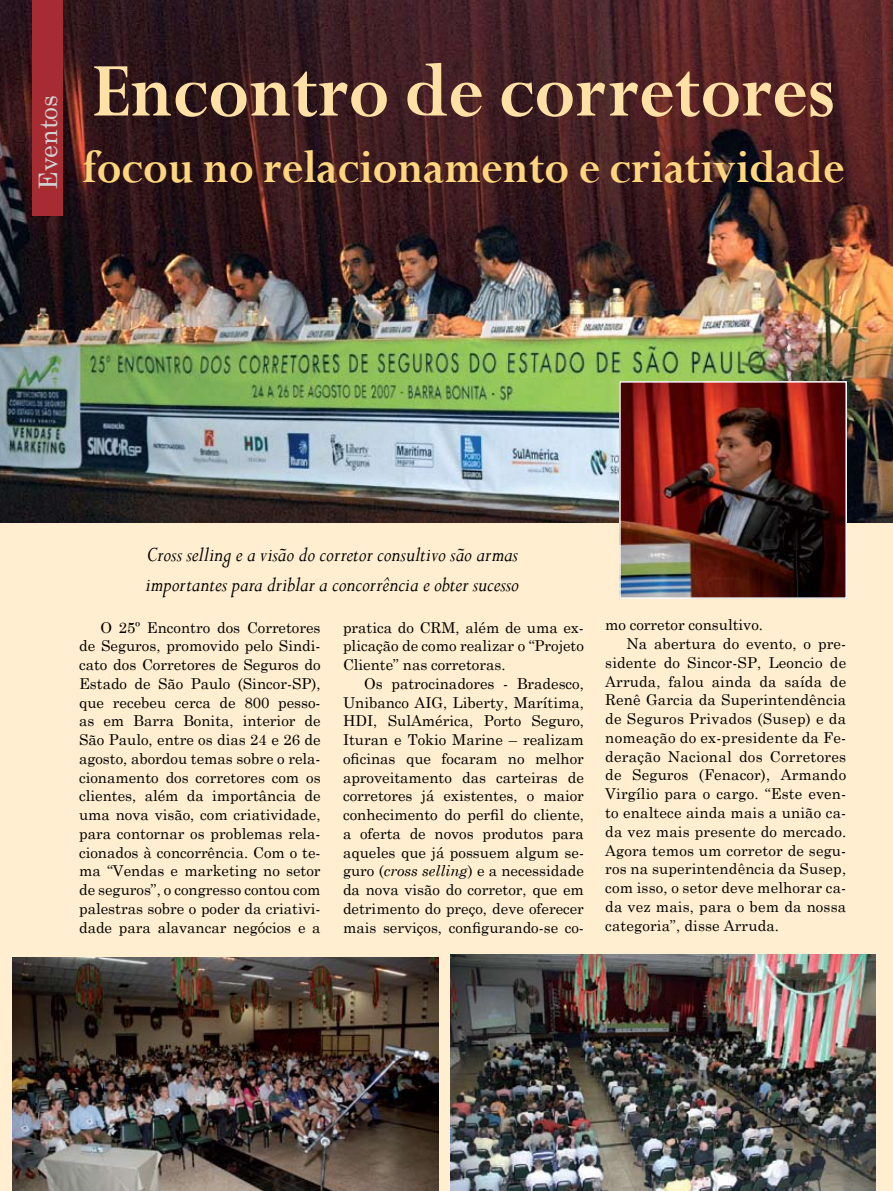
<style>
.page{position:relative;width:893px;height:1191px;background:#fff}
.page>*{position:absolute;margin:0;border:0;box-sizing:border-box;transform-origin:0 0}
.t1{font:700 84px "Perpetua";color:#ffe1a5;scale:.9 1}
.t2{font:700 51px "Perpetua";color:#ffd67d;scale:.9 1}
.t3{font:25.5px "Century Schoolbook";color:#d1d3d4}
.t4{font:italic 23.1px/30px "Perpetua";color:#000;scale:.94 1}
.t5{font:15px/18.8px "Century Schoolbook";letter-spacing:.01em;color:#000;text-align:justify}
.s1{font-style:italic}
</style>
<div class="page">
<div style="left:0;top:0;width:892px;height:1191px;background:#ffeecf"></div>
<img style="left:0;top:0;width:893px;height:522px">
<div style="left:32px;top:0;width:31px;height:215px;background:#a72c32"></div>
<img style="left:622px;top:384px;width:222px;height:212px">
<div style="left:619px;top:381px;width:228px;height:218px;border:2px solid #fff"></div>
<img style="left:451px;top:954px;width:425px;height:237px">
<img style="left:13px;top:958px;width:425px;height:233px">
<h3 class="t3" style="left:27px;top:190px;width:96px;rotate:-90deg">Eventos</h3>
<h1 class="t1" style="left:92px;top:38px;width:827px">Encontro de corretores</h1>
<h2 class="t2" style="left:82px;top:135px;width:848px">focou no relacionamento e criatividade</h2>
<h3 class="t4" style="left:146px;top:539px;width:399px">Cross selling e a visão do corretor consultivo são armas importantes para driblar a concorrência e obter sucesso</h3>
<p class="t5" style="left:343px;top:616px;width:242px">pratica do CRM, além de uma ex&shy;plicação de como realizar o “Projeto Cliente” nas corretoras.</p>
<p class="t5" style="left:343px;top:672px;width:242px;text-indent:21px">Os patrocinadores - Bradesco, Unibanco AIG, Liberty, Marítima, HDI, SulAmérica, Porto Seguro, Ituran e Tokio Marine – realizam oficinas que focaram no melhor aproveitamento das carteiras de corretores já existentes, o maior conhecimento do perfil do cliente, a oferta de novos produtos para aqueles que já possuem algum se&shy;guro (<span class="s1">cross selling</span>) e a necessidade da nova visão do corretor, que em detrimento do preço, deve oferecer mais serviços, configurando-se co-</p>
<p class="t5" style="left:79px;top:616px;width:243px;text-indent:21px">O 25º Encontro dos Corretores de Seguros, promovido pelo Sindi&shy;cato dos Corretores de Seguros do Estado de São Paulo (Sincor-SP), que recebeu cerca de 800 pesso&shy;as em Barra Bonita, interior de São Paulo, entre os dias 24 e 26 de agosto, abordou temas sobre o rela&shy;cionamento dos corretores com os clientes, além da importância de uma nova visão, com criatividade, para contornar os problemas rela&shy;cionados à concorrência. Com o te&shy;ma “Vendas e marketing no setor de seguros”, o congresso contou com palestras sobre o poder da criativi&shy;dade para alavancar negócios e a</p>
<p class="t5" style="left:605px;top:614px;width:159px">mo corretor consultivo.</p>
<p class="t5" style="left:626px;top:633px;width:221px">Na abertura do evento, o pre-</p>
<p class="t5" style="left:605px;top:652px;width:242px">sidente do Sincor-SP, Leoncio de</p>
<p class="t5" style="left:605px;top:670px;width:242px">Arruda, falou ainda da saída de</p>
<p class="t5" style="left:605px;top:689px;width:242px">Renê Garcia da Superintendência</p>
<p class="t5" style="left:605px;top:708px;width:242px">de Seguros Privados (Susep) e da</p>
<p class="t5" style="left:605px;top:727px;width:242px">nomeação do ex-presidente da Fe-</p>
<p class="t5" style="left:605px;top:745px;width:242px">deração Nacional dos Corretores</p>
<p class="t5" style="left:605px;top:764px;width:242px">de Seguros (Fenacor), Armando</p>
<p class="t5" style="left:605px;top:783px;width:242px">Virgílio para o cargo. “Este even-</p>
<p class="t5" style="left:605px;top:802px;width:242px">to enaltece ainda mais a união ca-</p>
<p class="t5" style="left:605px;top:820px;width:242px">da vez mais presente do mercado.</p>
<p class="t5" style="left:605px;top:839px;width:242px">Agora temos um corretor de segu-</p>
<p class="t5" style="left:605px;top:858px;width:242px">ros na superintendência da Susep,</p>
<p class="t5" style="left:605px;top:877px;width:242px">com isso, o setor deve melhorar ca-</p>
<p class="t5" style="left:605px;top:895px;width:242px">da vez mais, para o bem da nossa</p>
<p class="t5" style="left:605px;top:914px;width:175px">categoria”, disse Arruda.</p>
</div>
